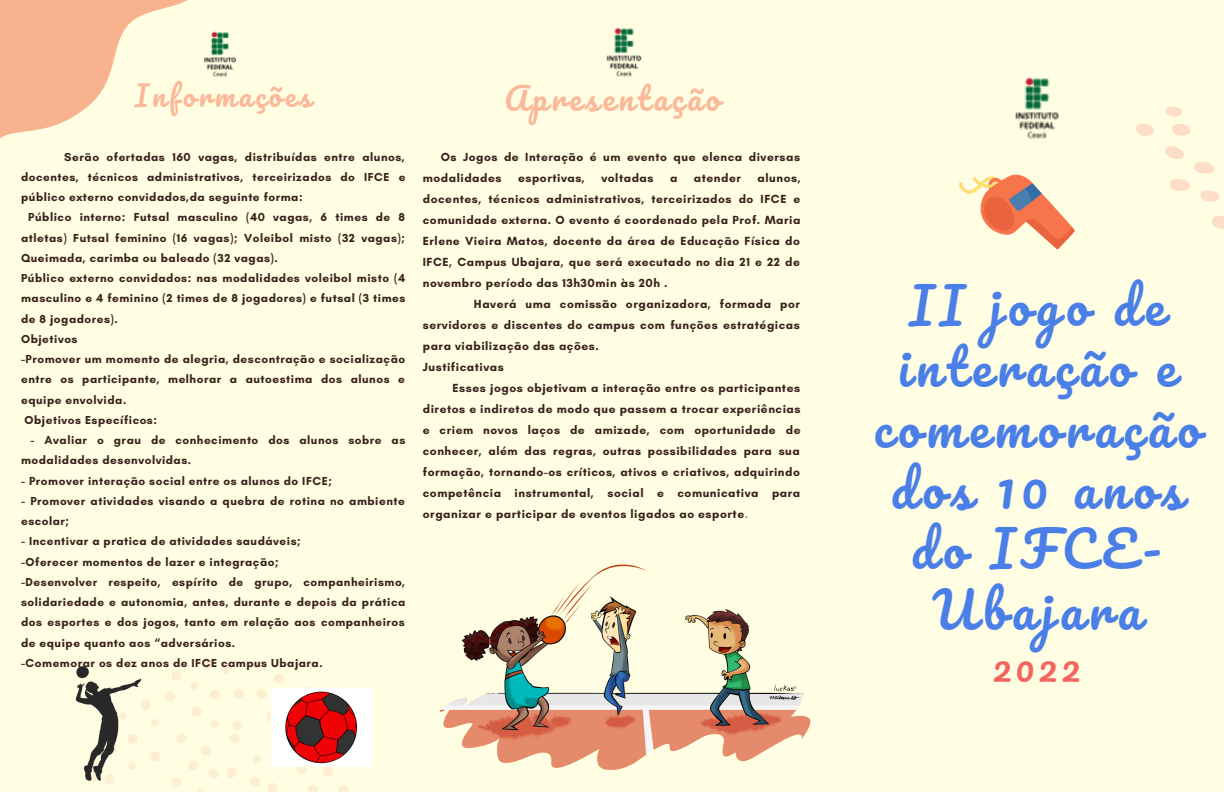
<style>
.page{position:relative;width:1224px;height:792px;background:#fffee2}
.page>*{position:absolute;margin:0;border:0;box-sizing:border-box;transform-origin:0 0}
.t1{font:49.9px/60.8px "Pacifico";letter-spacing:.115em;color:#4b7fe8;text-align:center}
.t2{font:35px "Pacifico";color:#f3645e}
.t3{font:31.3px "Pacifico";letter-spacing:.115em;color:#fdb899}
.t4{font:28px "Pacifico";letter-spacing:.115em;color:#fdb899}
.t5{font:700 12px/21px "Glacial Indifference";letter-spacing:.045em;color:#3a211c}
.t6{font:700 11.8px/20.2px "Glacial Indifference";letter-spacing:.045em;color:#3a211c}
.s1{color:#9b9b9b}
</style>
<div class="page">
<svg style="left:0;top:0;width:188px;height:138px;fill:#f9b28e"></svg>
<svg style="left:295px;top:766px;width:54px;height:26px"></svg>
<svg style="left:170px;top:660px;width:115px;height:132px"></svg>
<svg style="left:1212px;top:216px;width:12px;height:13px"></svg>
<svg style="left:1136px;top:124px;width:18px;height:12px"></svg>
<svg style="left:1165px;top:106px;width:54px;height:96px"></svg>
<img style="left:75px;top:666px;width:95px;height:118px">
<img style="left:439px;top:564px;width:372px;height:206px">
<img style="left:959px;top:174px;width:116px;height:76px">
<img style="left:271px;top:688px;width:100px;height:78px">
<img style="left:1015px;top:77px;width:44px;height:62px">
<img style="left:606px;top:27px;width:36px;height:50px">
<img style="left:204px;top:31px;width:32px;height:46px">
<h3 class="t4" style="left:135px;top:81px;width:178px">Informações</h3>
<p class="t6" style="left:21px;top:146px;width:386px;text-align:justify;text-indent:43px">Serão ofertadas 160 vagas, distribuídas entre alunos, docentes, técnicos administrativos, terceirizados do IFCE e público externo convidados,da seguinte forma:</p>
<p class="t6" style="left:21px;top:207px;width:386px;text-indent:7px">Público interno: Futsal masculino (40 vagas, 6 times de 8 atletas) Futsal feminino (16 vagas); Voleibol misto (32 vagas); Queimada, carimba ou baleado (32 vagas).<br>Público externo convidados: nas modalidades voleibol misto (4 masculino e 4 feminino (2 times de 8 jogadores) e futsal (3 times de 8 jogadores).<br>Objetivos<br>-Promover um momento de alegria, descontração e socialização entre os participante, melhorar a autoestima dos alunos e equipe envolvida.<br>Objetivos Específicos:</p>
<p class="t6" style="left:21px;top:430px;width:386px;text-indent:9px">- Avaliar o grau de conhecimento dos alunos sobre as modalidades desenvolvidas.</p>
<p class="t6" style="left:21px;top:470px;width:312px">- Promover interação social entre os alunos do IFCE;</p>
<p class="t6" style="left:21px;top:491px;width:385px">- Promover atividades visando a quebra de rotina no ambiente escolar;</p>
<p class="t6" style="left:21px;top:531px;width:386px">- Incentivar a pratica de atividades saudáveis;<br>-Oferecer momentos de lazer e integração;<br>-Desenvolver respeito, espírito de grupo, companheirismo, solidariedade e autonomia, antes, durante e depois da prática dos esportes e dos jogos, tanto em relação aos companheiros de equipe quanto aos “adversários.<br>-Comemorar os dez anos de IFCE campus Ubajara.</p>
<h3 class="t3" style="left:504px;top:82px;width:217px">Apresentação</h3>
<p class="t5" style="left:423px;top:146px;width:379px;text-indent:18px">Os Jogos de Interação é um evento que elenca diversas modalidades</p>
<p class="t5" style="left:518px;top:167px;width:68px">esportivas,</p>
<p class="t5" style="left:601px;top:167px;width:54px">voltadas</p>
<p class="t5" style="left:670px;top:167px;width:9px">a</p>
<p class="t5" style="left:694px;top:167px;width:49px">atender</p>
<p class="t5" style="left:758px;top:167px;width:45px">alunos,</p>
<p class="t5" style="left:423px;top:188px;width:379px">docentes, técnicos administrativos, terceirizados do IFCE e</p>
<p class="t5" style="left:423px;top:209px;width:379px">comunidade externa. O evento é coordenado pela Prof. Maria</p>
<p class="t5" style="left:423px;top:230px;width:379px">Erlene Vieira Matos, docente da área de Educação Física do</p>
<p class="t5" style="left:423px;top:251px;width:379px">IFCE, Campus Ubajara, que será executado no dia 21 e 22 de</p>
<p class="t5" style="left:423px;top:272px;width:246px">novembro período das 13h30min às 20h .</p>
<p class="t5" style="left:474px;top:293px;width:328px">Haverá uma comissão organizadora, formada por</p>
<p class="t5" style="left:423px;top:314px;width:379px">servidores e discentes do campus com funções estratégicas</p>
<p class="t5" style="left:423px;top:335px;width:178px">para viabilização das ações.</p>
<p class="t5" style="left:423px;top:356px;width:82px">Justificativas</p>
<p class="t5" style="left:453px;top:377px;width:349px">Esses jogos objetivam a interação entre os participantes</p>
<p class="t5" style="left:423px;top:398px;width:379px">diretos e indiretos de modo que passem a trocar experiências</p>
<p class="t5" style="left:423px;top:419px;width:379px">e criem novos laços de amizade, com oportunidade de</p>
<p class="t5" style="left:423px;top:440px;width:379px">conhecer, além das regras, outras possibilidades para sua</p>
<p class="t5" style="left:423px;top:461px;width:379px">formação, tornando-os críticos, ativos e criativos, adquirindo</p>
<p class="t5" style="left:423px;top:482px;width:379px">competência instrumental, social e comunicativa para</p>
<p class="t5" style="left:423px;top:503px;width:327px">organizar e participar de eventos ligados ao esporte<span class="s1">.</span></p>
<h1 class="t1" style="left:874px;top:279px;width:327px">II jogo de interação e comemoração dos 10 anos do IFCE-<br>Ubajara</h1>
<h2 class="t2" style="left:992px;top:650px;width:90px">2022</h2>
</div>
